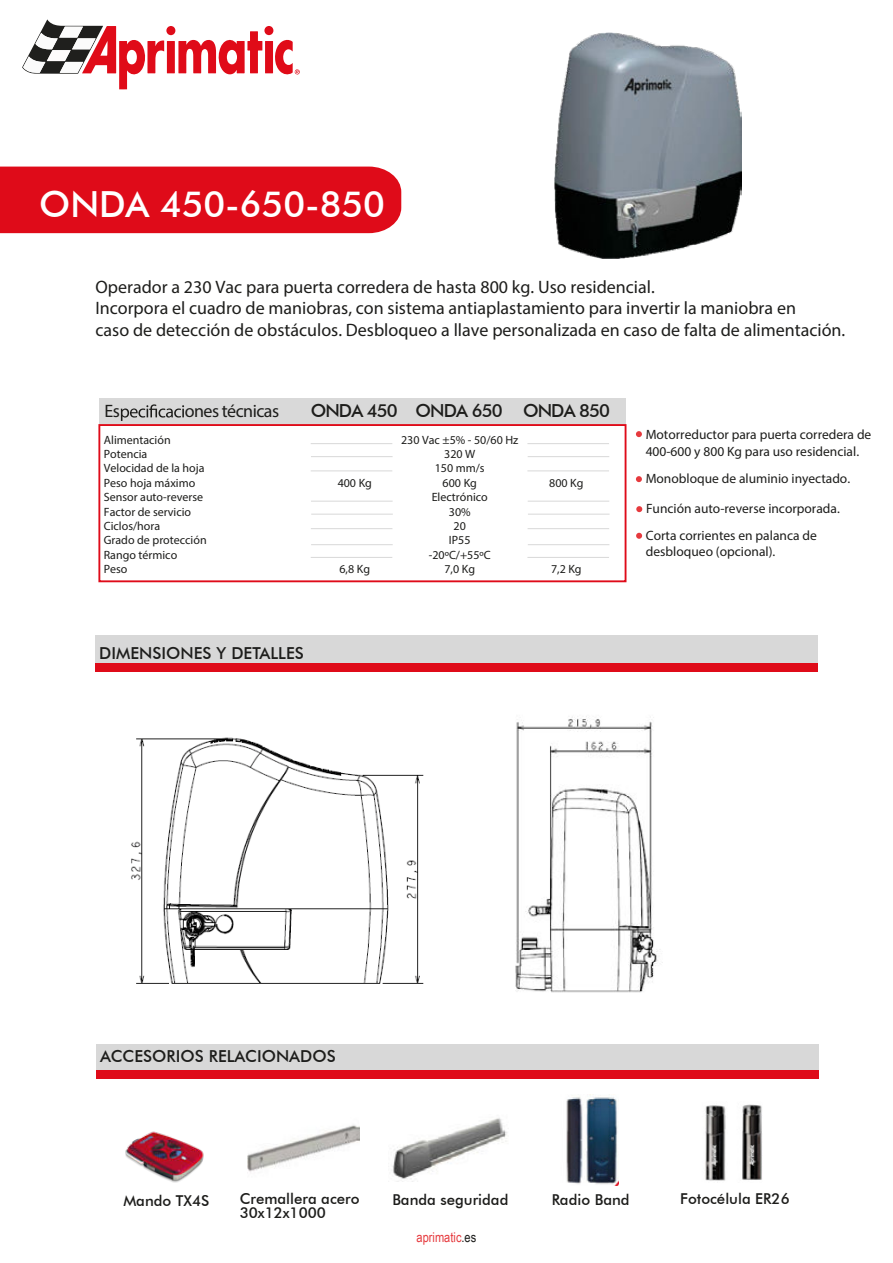
<style>
.page{position:relative;width:893px;height:1263px;background:#fff}
.page>*{position:absolute;margin:0;border:0;box-sizing:border-box;transform-origin:0 0}
.t1{font:500 36px "Futura BT";color:#fff}
.t2{font:18px/21.6px "Myriad Pro";color:#1d1d1b}
.t3{font:500 18px "Futura BT";letter-spacing:-.05em;color:#1d1d1b}
.t4{font:18px "Myriad Pro";letter-spacing:-.03em;color:#1d1d1b}
.t5{font:500 16.5px "Futura BT";color:#1d1d1b}
.t6{font:500 15px "Futura BT";color:#1d1d1b}
.t7{font:13.5px/16.2px "Myriad Pro";color:#1d1d1b}
.t8{font:13.5px "Arial Narrow";color:#e63a3e}
.t9{font:12px/14.4px "Myriad Pro";color:#1d1d1b}
.s1{color:#1d1d1b}
</style>
<div class="page">
<img style="left:554px;top:33px;width:188px;height:225px">
<div style="left:0;top:167px;width:401px;height:66px;background:#df0b19"></div>
<div style="left:96px;top:652px;width:722px;height:19px;background:#df0b19"></div>
<div style="left:96px;top:635px;width:722px;height:27px;background:#d8d8d8"></div>
<div style="left:96px;top:1059px;width:723px;height:20px;background:#df0b19"></div>
<div style="left:96px;top:1044px;width:723px;height:26px;background:#d8d8d8"></div>
<img style="left:125px;top:1131px;width:79px;height:52px">
<img style="left:247px;top:1125px;width:113px;height:47px">
<img style="left:392px;top:1118px;width:115px;height:61px">
<img style="left:566px;top:1094px;width:53px;height:91px">
<img style="left:705px;top:1104px;width:57px;height:77px">
<div style="left:99px;top:399px;width:527px;height:27px;background:#d9d9d9"></div>
<div style="left:98px;top:424px;width:528px;height:158px;border:2px solid #df0b19"></div>
<svg style="left:121px;top:404px;width:63px;height:17px"></svg>
<svg style="left:636px;top:431px;width:6px;height:6px"></svg>
<svg style="left:636px;top:476px;width:6px;height:6px"></svg>
<svg style="left:636px;top:506px;width:6px;height:6px"></svg>
<svg style="left:636px;top:533px;width:6px;height:6px"></svg>
<hr style="left:311px;top:443px;width:81px;height:1px;background:#d8d8d8">
<hr style="left:311px;top:456px;width:82px;height:1px;background:#d8d8d8">
<hr style="left:311px;top:501px;width:82px;height:1px;background:#d8d8d8">
<hr style="left:311px;top:514px;width:82px;height:1px;background:#d8d8d8">
<hr style="left:311px;top:528px;width:81px;height:1px;background:#d8d8d8">
<hr style="left:311px;top:544px;width:82px;height:1px;background:#d8d8d8">
<hr style="left:311px;top:470px;width:81px;height:1px;background:#d8d8d8">
<hr style="left:311px;top:557px;width:81px;height:1px;background:#d8d8d8">
<hr style="left:527px;top:443px;width:82px;height:1px;background:#d8d8d8">
<hr style="left:528px;top:456px;width:81px;height:1px;background:#d8d8d8">
<hr style="left:528px;top:501px;width:81px;height:1px;background:#d8d8d8">
<hr style="left:528px;top:514px;width:82px;height:1px;background:#d8d8d8">
<hr style="left:528px;top:528px;width:81px;height:1px;background:#d8d8d8">
<hr style="left:528px;top:544px;width:81px;height:1px;background:#d8d8d8">
<hr style="left:527px;top:470px;width:82px;height:1px;background:#d8d8d8">
<hr style="left:527px;top:557px;width:82px;height:1px;background:#d8d8d8">
<svg style="left:22px;top:19px;width:278px;height:71px"></svg>
<img style="left:515px;top:716px;width:148px;height:277px">
<img style="left:131px;top:737px;width:293px;height:247px">
<h1 class="t1" style="left:39px;top:189px;width:347px">ONDA 450-650-850</h1>
<p class="t2" style="left:96px;top:278px;width:751px">Operador a 230 Vac para puerta corredera de hasta 800 kg. Uso residencial.<br>Incorpora el cuadro de maniobras, con sistema antiaplastamiento para invertir la maniobra en<br>caso de detección de obstáculos. Desbloqueo a llave personalizada en caso de falta de alimentación.</p>
<p class="t3" style="left:311px;top:404px;width:301px">ONDA 450 ONDA 650 ONDA 850</p>
<p class="t2" style="left:105px;top:402px;width:17px">Es</p>
<p class="t4" style="left:185px;top:404px;width:96px">ones técnicas</p>
<p class="t9" style="left:104px;top:433px;width:104px">Alimentación<br>Potencia<br>Velocidad de la hoja<br>Peso hoja máximo<br>Sensor auto-reverse<br>Factor de servicio<br>Ciclos/hora<br>Grado de protección<br>Rango térmico<br>Peso</p>
<p class="t9" style="left:401px;top:433px;width:119px;text-align:center">230 Vac ±5% - 50/60 Hz<br>320 W<br>150 mm/s<br>600 Kg<br>Electrónico<br>30%<br>20<br>IP55<br>-20ºC/+55ºC<br>7,0 Kg</p>
<p class="t7" style="left:646px;top:428px;width:227px">Motorreductor para puerta corredera de<br>400-600 y 800 Kg para uso residencial.</p>
<p class="t7" style="left:646px;top:471px;width:206px">Monobloque de aluminio inyectado.</p>
<p class="t7" style="left:646px;top:496px;width:195px;line-height:26.7px">Función auto-reverse incorporada.<br>Corta corrientes en palanca de</p>
<p class="t7" style="left:646px;top:544px;width:131px">desbloqueo (opcional).</p>
<p class="t9" style="left:549px;top:477px;width:36px">800 Kg</p>
<p class="t9" style="left:338px;top:477px;width:36px">400 Kg</p>
<p class="t9" style="left:339px;top:563px;width:32px">6,8 Kg</p>
<p class="t9" style="left:551px;top:563px;width:32px">7,2 Kg</p>
<p class="t5" style="left:99px;top:647px;width:206px">DIMENSIONES Y DETALLES</p>
<p class="t5" style="left:100px;top:1049px;width:237px">ACCESORIOS RELACIONADOS</p>
<p class="t6" style="left:123px;top:1194px;width:88px">Mando TX4S</p>
<p class="t6" style="left:552px;top:1194px;width:79px">Radio Band</p>
<p class="t6" style="left:680px;top:1193px;width:111px">Fotocélula ER26</p>
<p class="t8" style="left:417px;top:1233px;width:61px">aprimatic<span class="s1">.es</span></p>
<p class="t6" style="left:240px;top:1193px;width:121px">Cremallera acero</p>
<p class="t6" style="left:392px;top:1193px;width:118px">Banda seguridad</p>
<p class="t6" style="left:240px;top:1206px;width:88px">30x12x1000</p>
</div>
